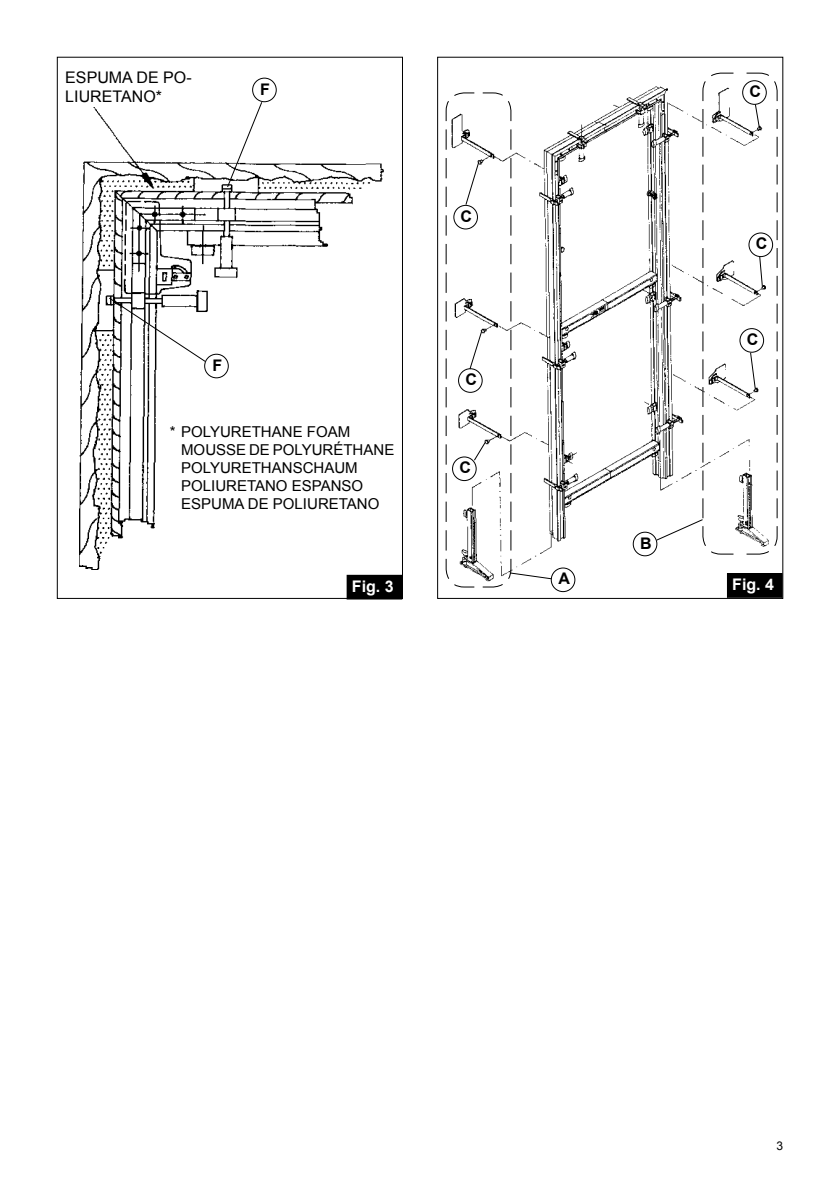
<style>
.page{position:relative;width:840px;height:1191px;background:#fff}
.page>*{position:absolute;margin:0;border:0;box-sizing:border-box;transform-origin:0 0}
.t1{font:16px/19.2px "Arial";color:#000}
.t2{font:700 16px "Arial";color:#000}
.t3{font:700 16px "Arial";color:#fff}
.t4{font:15px/18px "Arial";color:#000}
.t5{font:12px "Arial";color:#000}
</style>
<div class="page">
<img style="left:79px;top:108px;width:304px;height:462px">
<img style="left:552px;top:87px;width:103px;height:506px">
<svg style="left:226px;top:101px;width:37px;height:87px"></svg>
<svg style="left:108px;top:297px;width:98px;height:66px"></svg>
<div style="left:252px;top:78px;width:24px;height:24px;border:1px solid #000;border-radius:50%"></div>
<div style="left:204px;top:354px;width:25px;height:24px;border:1px solid #000;border-radius:50%"></div>
<svg style="left:445px;top:92px;width:107px;height:496px"></svg>
<div style="left:550px;top:567px;width:25px;height:25px;border:1px solid #000;border-radius:50%"></div>
<svg style="left:655px;top:72px;width:122px;height:483px"></svg>
<div style="left:632px;top:532px;width:25px;height:24px;border:1px solid #000;border-radius:50%"></div>
<div style="left:739px;top:328px;width:24px;height:25px;border:1px solid #000;border-radius:50%"></div>
<div style="left:748px;top:232px;width:24px;height:25px;border:1px solid #000;border-radius:50%"></div>
<div style="left:741px;top:80px;width:25px;height:25px;border:1px solid #000;border-radius:50%"></div>
<div style="left:347px;top:575px;width:54px;height:24px;background:#000"></div>
<div style="left:346px;top:575px;width:56px;height:24px;border:1px solid #000"></div>
<div style="left:727px;top:573px;width:54px;height:24px;background:#000"></div>
<div style="left:726px;top:573px;width:56px;height:25px;border:1px solid #000"></div>
<p class="t1" style="left:65px;top:67px;width:128px">ESPUMA DE PO-<br>LIURETANO*</p>
<p class="t2" style="left:260px;top:78px;width:11px">F</p>
<p class="t2" style="left:212px;top:354px;width:11px">F</p>
<p class="t4" style="left:181px;top:423px;width:214px;text-indent:-11px">* POLYURETHANE FOAM<br>MOUSSE DE POLYURÉTHANE<br>POLYURETHANSCHAUM<br>POLIURETANO ESPANSO<br>ESPUMA DE POLIURETANO</p>
<p class="t2" style="left:460px;top:205px;width:13px">C</p>
<p class="t2" style="left:465px;top:369px;width:13px">C</p>
<p class="t2" style="left:459px;top:457px;width:13px">C</p>
<p class="t2" style="left:639px;top:532px;width:13px">B</p>
<p class="t2" style="left:749px;top:81px;width:13px">C</p>
<p class="t2" style="left:755px;top:233px;width:13px">C</p>
<p class="t2" style="left:746px;top:329px;width:13px">C</p>
<p class="t2" style="left:558px;top:568px;width:13px">A</p>
<p class="t3" style="left:352px;top:575px;width:43px">Fig. 3</p>
<p class="t3" style="left:731px;top:574px;width:43px">Fig. 4</p>
<p class="t5" style="left:776px;top:1138px;width:8px">3</p>
</div>
